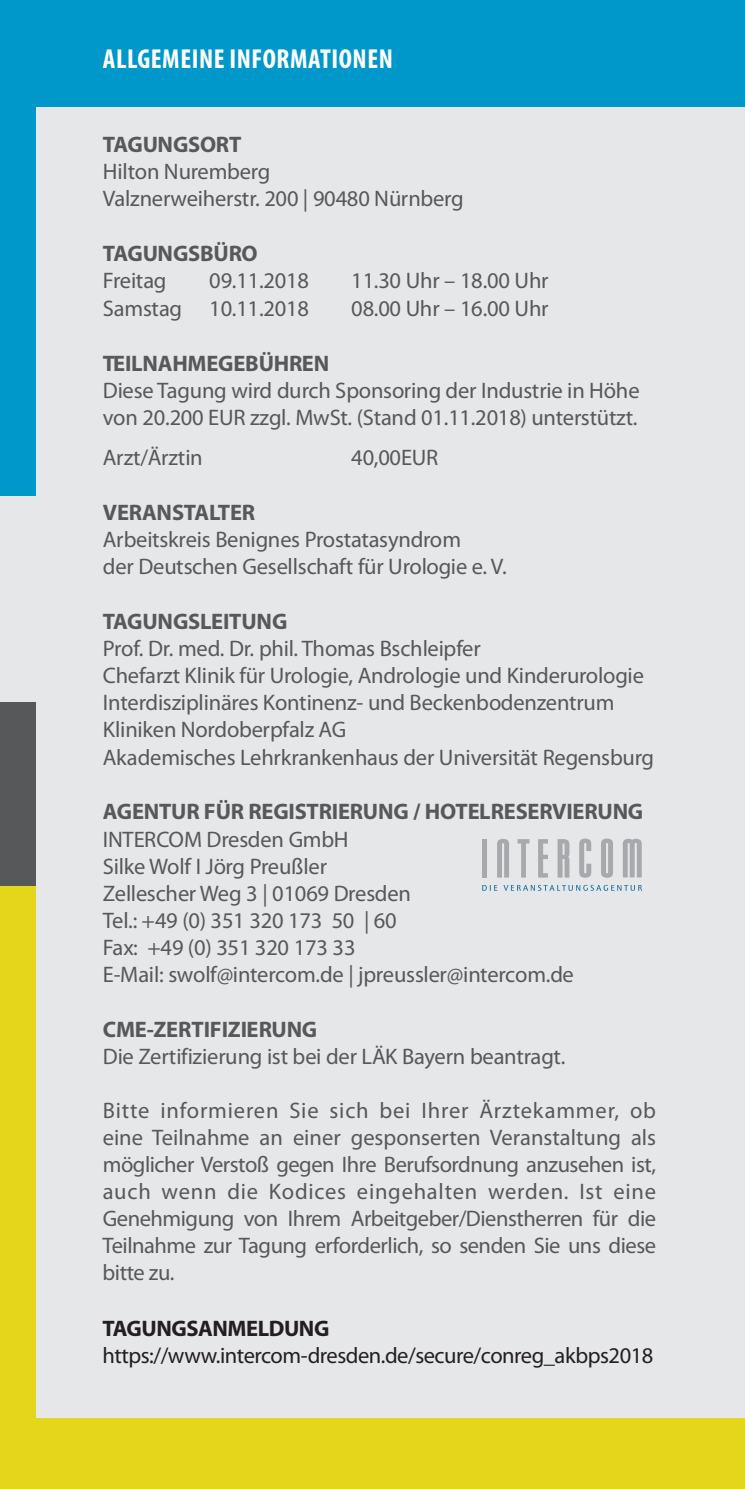
<style>
.page{position:relative;width:745px;height:1489px;background:#fff}
.page>*{position:absolute;margin:0;border:0;box-sizing:border-box;transform-origin:0 0}
.t1{font:700 condensed 27.5px "Myriad Pro";letter-spacing:.02em;color:#fff}
.t2{font:22.5px/27px "Myriad Pro";letter-spacing:-.015em;color:#57585a}
.t3{font:700 22.5px "Myriad Pro";letter-spacing:-.02em;color:#57585a}
.t4{font:22.5px "Myriad Pro";letter-spacing:-.02em;color:#231f20}
.t5{font:700 22.5px "Myriad Pro";color:#57585a}
.t6{font:700 22.5px "Myriad Pro";letter-spacing:-.02em;color:#231f20}
</style>
<div class="page">
<div style="left:0;top:0;width:744px;height:1488px;background:#e6e7e9"></div>
<div style="left:0;top:702px;width:35px;height:184px;background:#57585a"></div>
<div style="left:0;top:0;width:35px;height:496px;background:#0097ca"></div>
<div style="left:0;top:0;width:744px;height:106px;background:#0097ca"></div>
<div style="left:0;top:886px;width:35px;height:602px;background:#e4d61a"></div>
<div style="left:0;top:1417px;width:744px;height:71px;background:#e4d61a"></div>
<svg style="left:482px;top:885px;width:15px;height:5px"></svg>
<svg style="left:503px;top:884px;width:138px;height:6px"></svg>
<svg style="left:497px;top:839px;width:11px;height:38px"></svg>
<svg style="left:622px;top:838px;width:19px;height:39px"></svg>
<svg style="left:601px;top:838px;width:11px;height:40px"></svg>
<svg style="left:579px;top:838px;width:12px;height:40px"></svg>
<svg style="left:557px;top:839px;width:12px;height:38px"></svg>
<svg style="left:538px;top:839px;width:9px;height:38px"></svg>
<svg style="left:517px;top:839px;width:12px;height:38px"></svg>
<div style="left:482px;top:839px;width:5px;height:38px;background:#a8a9ad"></div>
<p class="t1" style="left:103px;top:47px;width:291px">ALLGEMEINE INFORMATIONEN</p>
<p class="t3" style="left:103px;top:135px;width:140px">TAGUNGSORT</p>
<p class="t2" style="left:103px;top:160px;width:362px">Hilton Nuremberg<br>Valznerweiherstr. 200 | 90480 Nürnberg</p>
<p class="t3" style="left:103px;top:244px;width:156px">TAGUNGSBÜRO</p>
<p class="t2" style="left:103px;top:269px;width:65px">Freitag</p>
<p class="t2" style="left:209px;top:269px;width:101px">09.11.2018</p>
<p class="t2" style="left:351px;top:269px;width:198px">11.30 Uhr – 18.00 Uhr</p>
<p class="t2" style="left:103px;top:296px;width:208px">Samstag 10.11.2018</p>
<p class="t2" style="left:351px;top:296px;width:198px">08.00 Uhr – 16.00 Uhr</p>
<p class="t3" style="left:103px;top:353px;width:228px">TEILNAHMEGEBÜHREN</p>
<p class="t2" style="left:103px;top:378px;width:538px">Diese Tagung wird durch Sponsoring der Industrie in Höhe von 20.200 EUR zzgl. MwSt. (Stand 01.11.2018) unterstützt.</p>
<p class="t2" style="left:103px;top:446px;width:101px">Arzt/Ärztin</p>
<p class="t2" style="left:351px;top:446px;width:89px">40,00EUR</p>
<p class="t3" style="left:103px;top:503px;width:154px">VERANSTALTER</p>
<p class="t2" style="left:103px;top:528px;width:405px">Arbeitskreis Benignes Prostatasyndrom<br>der Deutschen Gesellschaft für Urologie e. V.</p>
<p class="t3" style="left:103px;top:612px;width:186px">TAGUNGSLEITUNG</p>
<p class="t2" style="left:103px;top:637px;width:552px">Prof. Dr. med. Dr. phil. Thomas Bschleipfer<br>Chefarzt Klinik für Urologie, Andrologie und Kinderurologie Interdisziplinäres Kontinenz- und Beckenbodenzentrum Kliniken Nordoberpfalz AG<br>Akademisches Lehrkrankenhaus der Universität Regensburg</p>
<p class="t3" style="left:103px;top:802px;width:541px">AGENTUR FÜR REGISTRIERUNG / HOTELRESERVIERUNG</p>
<p class="t2" style="left:103px;top:827px;width:472px">INTERCOM Dresden GmbH<br>Silke Wolf I Jörg Preußler<br>Zellescher Weg 3 | 01069 Dresden<br>Tel.: +49 (0) 351 320 173 50 | 60<br>Fax: +49 (0) 351 320 173 33<br>E-Mail: swolf@intercom.de | jpreussler@intercom.de</p>
<p class="t5" style="left:103px;top:1019px;width:216px">CME-ZERTIFIZIERUNG</p>
<p class="t2" style="left:103px;top:1044px;width:464px">Die Zertifizierung ist bei der LÄK Bayern beantragt.</p>
<p class="t2" style="left:103px;top:1098px;width:554px;text-align:justify">Bitte informieren Sie sich bei Ihrer Ärztekammer, ob eine Teilnahme an einer gesponserten Veranstaltung als möglicher Verstoß gegen Ihre Berufsordnung anzusehen ist, auch wenn die Kodices eingehalten werden. Ist eine Genehmigung von Ihrem Arbeitgeber/Dienstherren für die Teilnahme zur Tagung erforderlich, so senden Sie uns diese bitte zu.</p>
<p class="t6" style="left:103px;top:1319px;width:228px">TAGUNGSANMELDUNG</p>
<p class="t4" style="left:103px;top:1346px;width:552px">https://www.intercom-dresden.de/secure/conreg_akbps2018</p>
</div>
